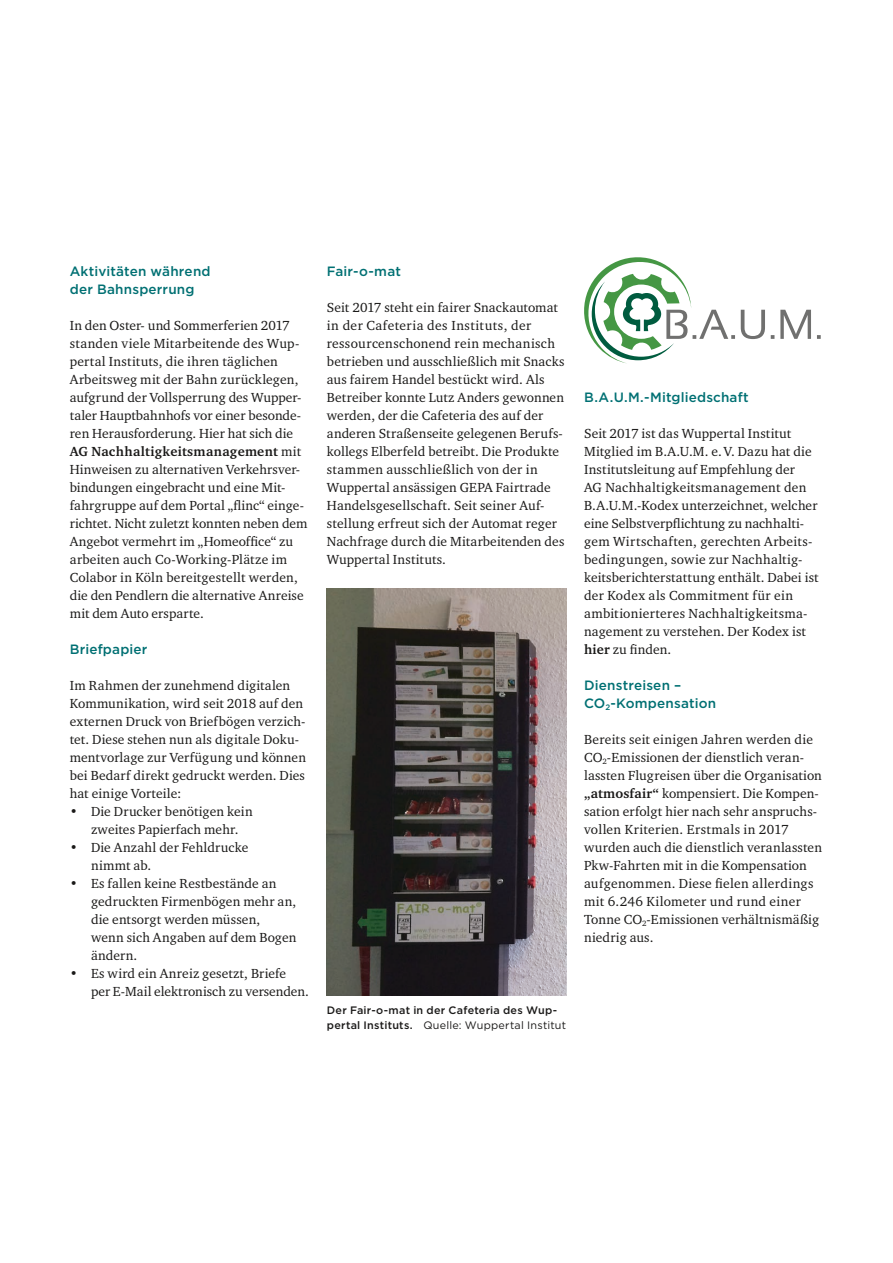
<style>
.page{position:relative;width:893px;height:1263px;background:#fff}
.page>*{position:absolute;margin:0;border:0;box-sizing:border-box;transform-origin:0 0}
.t1{font:13.5px/18px "Charter ITC";letter-spacing:.01em;color:#1a1918}
.t2{font:500 13.5px/18px "Gotham";letter-spacing:.015em;color:#007073}
.t3{font:500 10.8px/15px "Gotham";letter-spacing:.02em;color:#1a1918}
.s1{font-weight:700}
.s2{font-weight:400}
</style>
<div class="page">
<img style="left:327px;top:589px;width:239px;height:407px">
<svg style="left:584px;top:257px;width:237px;height:106px"></svg>
<p class="t2" style="left:70px;top:262px;width:142px">Aktivitäten während der Bahnsperrung</p>
<p class="t1" style="left:70px;top:316px;width:239px">In den Oster- und Sommerferien 2017 standen viele Mitarbeitende des Wup&shy;pertal Instituts, die ihren täglichen Arbeitsweg mit der Bahn zurücklegen, aufgrund der Vollsperrung des Wupper&shy;taler Hauptbahnhofs vor einer besonde&shy;ren Herausforderung. Hier hat sich die <span class="s1">AG Nachhaltigkeitsmanagement</span> mit Hinweisen zu alternativen Verkehrsver&shy;bindungen eingebracht und eine Mit&shy;fahrgruppe auf dem Portal „flinc“ einge&shy;richtet. Nicht zuletzt konnten neben dem Angebot vermehrt im „Homeoffice“ zu arbeiten auch Co-Working-Plätze im Colabor in Köln bereitgestellt werden, die den Pendlern die alternative Anreise mit dem Auto ersparte.</p>
<p class="t2" style="left:70px;top:640px;width:79px">Briefpapier</p>
<p class="t1" style="left:70px;top:676px;width:238px">Im Rahmen der zunehmend digitalen Kommunikation, wird seit 2018 auf den externen Druck von Briefbögen verzich&shy;tet. Diese stehen nun als digitale Doku&shy;mentvorlage zur Verfügung und können bei Bedarf direkt gedruckt werden. Dies hat einige Vorteile:</p>
<p class="t1" style="left:70px;top:802px;width:184px;text-align:center">• Die Drucker benötigen kein zweites Papierfach mehr.</p>
<p class="t1" style="left:91px;top:837px;width:159px;text-indent:-21px">• Die Anzahl der Fehldrucke nimmt ab.</p>
<p class="t1" style="left:91px;top:873px;width:207px;text-indent:-21px">• Es fallen keine Restbestände an gedruckten Firmenbögen mehr an, die entsorgt werden müssen,<br>wenn sich Angaben auf dem Bogen ändern.</p>
<p class="t1" style="left:91px;top:963px;width:219px;text-indent:-21px">• Es wird ein Anreiz gesetzt, Briefe<br>per E-Mail elektronisch zu versenden.</p>
<p class="t2" style="left:327px;top:262px;width:75px">Fair-o-mat</p>
<p class="t1" style="left:327px;top:298px;width:239px">Seit 2017 steht ein fairer Snackautomat in der Cafeteria des Instituts, der ressourcenschonend rein mechanisch betrieben und ausschließlich mit Snacks aus fairem Handel bestückt wird. Als Betreiber konnte Lutz Anders gewonnen werden, der die Cafeteria des auf der anderen Straßenseite gelegenen Berufs&shy;kollegs Elberfeld betreibt. Die Produkte stammen ausschließlich von der in Wuppertal ansässigen GEPA Fairtrade Handelsgesellschaft. Seit seiner Auf&shy;stellung erfreut sich der Automat reger Nachfrage durch die Mitarbeitenden des Wuppertal Instituts.</p>
<p class="t2" style="left:584px;top:388px;width:166px">B.A.U.M.- Mitgliedschaft</p>
<p class="t1" style="left:584px;top:424px;width:236px">Seit 2017 ist das Wuppertal Institut Mitglied im B.A.U.M. e.V. Dazu hat die Institutsleitung auf Empfehlung der<br>AG Nachhaltigkeitsmanagement den B.A.U.M.-Kodex unterzeichnet, welcher eine Selbstverpflichtung zu nachhalti&shy;gem Wirtschaften, gerechten Arbeits&shy;bedingungen, sowie zur Nachhaltig&shy;keitsberichterstattung enthält. Dabei ist der Kodex als Commitment für ein ambitionierteres Nachhaltigkeitsma&shy;nagement zu verstehen. Der Kodex ist <span class="s1">hier</span> zu finden.</p>
<p class="t2" style="left:584px;top:676px;width:134px">Dienstreisen –<br>CO<sub>2</sub>-Kompensation</p>
<p class="t1" style="left:584px;top:730px;width:239px">Bereits seit einigen Jahren werden die CO<sub>2</sub>-Emissionen der dienstlich veran&shy;lassten Flugreisen über die Organisation <span class="s1">„atmosfair“</span> kompensiert. Die Kompen&shy;sation erfolgt hier nach sehr anspruchs&shy;vollen Kriterien. Erstmals in 2017 wurden auch die dienstlich veranlassten Pkw-Fahrten mit in die Kompensation aufgenommen. Diese fielen allerdings mit 6.246 Kilometer und rund einer Tonne CO<sub>2</sub>-Emissionen verhältnismäßig niedrig aus.</p>
<p class="t3" style="left:327px;top:1002px;width:241px">Der Fair-o-mat in der Cafeteria des Wup&shy;pertal Instituts. <span class="s2">Quelle: Wuppertal Institut</span></p>
</div>
